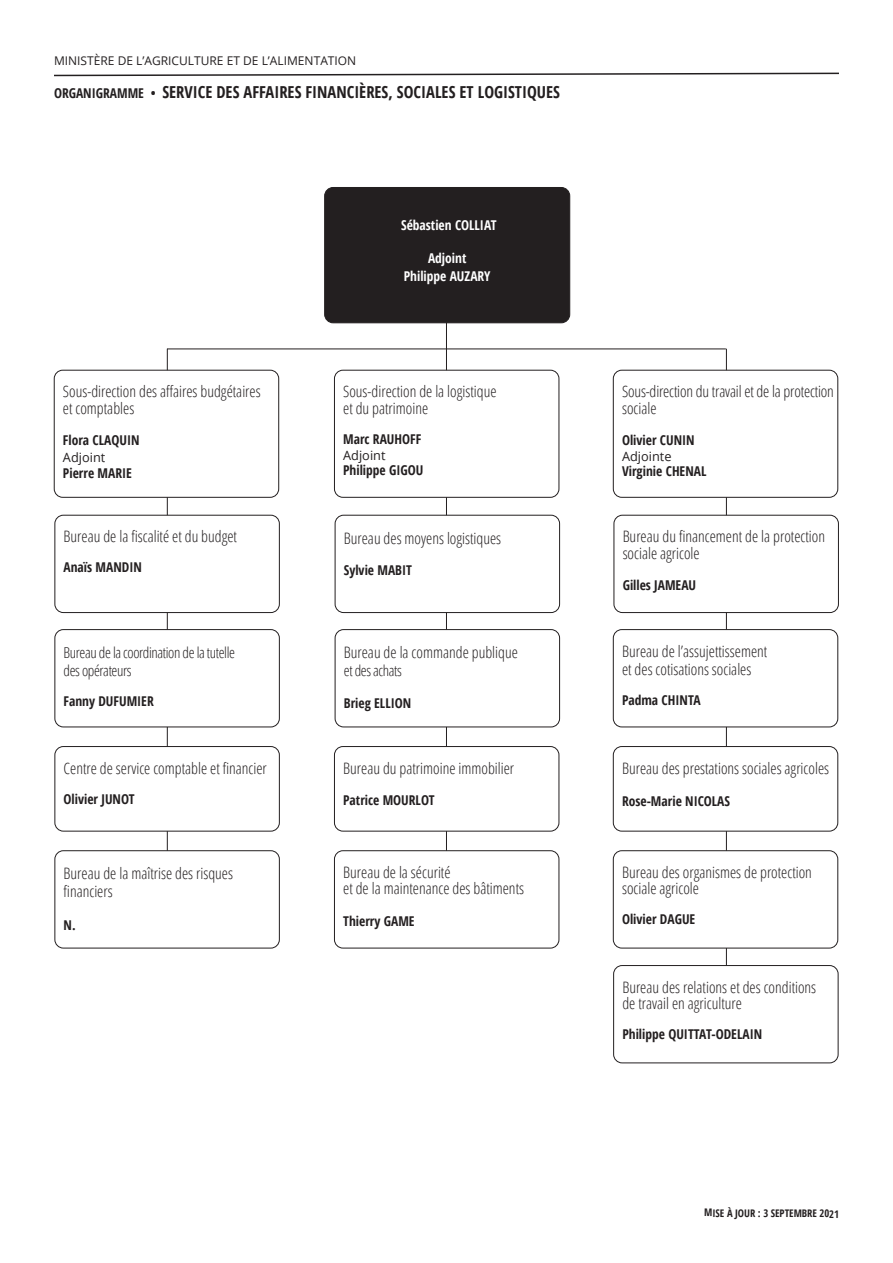
<style>
.page{position:relative;width:893px;height:1263px;background:#fff}
.page>*{position:absolute;margin:0;border:0;box-sizing:border-box;transform-origin:0 0}
.t1{font:700 condensed 16.5px "Open Sans";color:#231f20}
.t2{font:300 condensed 15.75px/16.5px "Open Sans";color:#231f20}
.t3{font:300 condensed 15px/18px "Open Sans";letter-spacing:-.025em;color:#231f20}
.t4{font:700 condensed 13.5px "Open Sans";color:#231f20}
.t5{font:700 condensed 13.5px/18px "Open Sans";color:#fff;text-align:center}
.t6{font:12.75px "Open Sans";color:#231f20}
.t7{font:12px "Open Sans";color:#231f20}
.t8{font:700 condensed 10.5px "Open Sans";color:#231f20}
.s1{font-size:13.5px}
</style>
<div class="page">
<hr style="left:167px;top:349px;width:1px;height:578px;background:#231f20">
<hr style="left:446px;top:322px;width:1px;height:593px;background:#231f20">
<svg style="left:54px;top:72px;width:785px;height:5px"></svg>
<div style="left:325px;top:187px;width:245px;height:136px;background:#231f20;border-radius:9px"></div>
<div style="left:324px;top:187px;width:246px;height:136px;border:1px solid #231f20;border-radius:9px"></div>
<hr style="left:726px;top:349px;width:1px;height:675px;background:#231f20">
<hr style="left:167px;top:349px;width:559px;height:1px;background:#231f20">
<div style="left:54px;top:370px;width:225px;height:127px;border:1px solid #231f20;border-radius:9px"></div>
<div style="left:334px;top:370px;width:225px;height:127px;border:1px solid #231f20;border-radius:9px"></div>
<div style="left:334px;top:746px;width:225px;height:85px;background:#fff;border-radius:9px"></div>
<div style="left:334px;top:746px;width:225px;height:85px;border:1px solid #231f20;border-radius:9px"></div>
<div style="left:334px;top:851px;width:225px;height:97px;background:#fff;border-radius:9px"></div>
<div style="left:334px;top:850px;width:225px;height:98px;border:1px solid #231f20;border-radius:9px"></div>
<div style="left:613px;top:370px;width:225px;height:127px;border:1px solid #231f20;border-radius:9px"></div>
<div style="left:613px;top:746px;width:225px;height:85px;background:#fff;border-radius:9px"></div>
<div style="left:613px;top:746px;width:225px;height:85px;border:1px solid #231f20;border-radius:9px"></div>
<div style="left:55px;top:515px;width:224px;height:97px;background:#fff;border-radius:9px"></div>
<div style="left:55px;top:515px;width:225px;height:98px;border:1px solid #231f20;border-radius:9px"></div>
<div style="left:335px;top:515px;width:225px;height:97px;background:#fff;border-radius:9px"></div>
<div style="left:335px;top:515px;width:225px;height:98px;border:1px solid #231f20;border-radius:9px"></div>
<div style="left:335px;top:630px;width:225px;height:97px;background:#fff;border-radius:9px"></div>
<div style="left:335px;top:629px;width:225px;height:98px;border:1px solid #231f20;border-radius:9px"></div>
<div style="left:55px;top:746px;width:224px;height:85px;background:#fff;border-radius:9px"></div>
<div style="left:55px;top:746px;width:225px;height:85px;border:1px solid #231f20;border-radius:9px"></div>
<div style="left:614px;top:515px;width:224px;height:97px;background:#fff;border-radius:9px"></div>
<div style="left:614px;top:515px;width:225px;height:98px;border:1px solid #231f20;border-radius:9px"></div>
<div style="left:613px;top:851px;width:225px;height:97px;background:#fff;border-radius:9px"></div>
<div style="left:613px;top:850px;width:225px;height:98px;border:1px solid #231f20;border-radius:9px"></div>
<div style="left:55px;top:630px;width:224px;height:97px;background:#fff;border-radius:9px"></div>
<div style="left:55px;top:629px;width:225px;height:98px;border:1px solid #231f20;border-radius:9px"></div>
<div style="left:55px;top:851px;width:224px;height:97px;background:#fff;border-radius:9px"></div>
<div style="left:55px;top:850px;width:225px;height:98px;border:1px solid #231f20;border-radius:9px"></div>
<div style="left:613px;top:630px;width:225px;height:97px;background:#fff;border-radius:9px"></div>
<div style="left:613px;top:629px;width:225px;height:98px;border:1px solid #231f20;border-radius:9px"></div>
<div style="left:614px;top:965px;width:224px;height:98px;background:#fff;border-radius:9px"></div>
<div style="left:613px;top:965px;width:225px;height:98px;border:1px solid #231f20;border-radius:9px"></div>
<p class="t7" style="left:54px;top:52px;width:304px">MINISTÈRE DE L’AGRICULTURE ET DE L’ALIMENTATION</p>
<p class="t1" style="left:54px;top:80px;width:507px"><span class="s1">ORGANIGRAMME •</span> SERVICE DES AFFAIRES FINANCIÈRES, SOCIALES ET LOGISTIQUES</p>
<p class="t2" style="left:63px;top:383px;width:199px">Sous-direction des affaires budgétaires et comptables</p>
<p class="t4" style="left:63px;top:431px;width:78px">Flora CLAQUIN</p>
<p class="t6" style="left:63px;top:448px;width:44px">Adjoint</p>
<p class="t4" style="left:63px;top:464px;width:70px">Pierre MARIE</p>
<p class="t2" style="left:64px;top:528px;width:175px">Bureau de la fiscalité et du budget</p>
<p class="t4" style="left:64px;top:558px;width:80px">Anaïs MANDIN</p>
<p class="t3" style="left:64px;top:643px;width:173px">Bureau de la coordination de la tutelle des opérateurs</p>
<p class="t4" style="left:64px;top:692px;width:92px">Fanny DUFUMIER</p>
<p class="t2" style="left:64px;top:759px;width:205px">Centre de service comptable et financier</p>
<p class="t4" style="left:64px;top:789px;width:73px">Olivier JUNOT</p>
<p class="t2" style="left:64px;top:864px;width:171px;line-height:18px">Bureau de la maîtrise des risques financiers</p>
<p class="t4" style="left:64px;top:916px;width:14px">N.</p>
<p class="t5" style="left:401px;top:216px;width:97px">Sébastien COLLIAT</p>
<p class="t5" style="left:404px;top:249px;width:88px">Adjoint<br>Philippe AUZARY</p>
<p class="t2" style="left:343px;top:383px;width:155px">Sous-direction de la logistique et du patrimoine</p>
<p class="t4" style="left:343px;top:429px;width:80px">Marc RAUHOFF</p>
<p class="t6" style="left:343px;top:447px;width:44px">Adjoint</p>
<p class="t4" style="left:343px;top:461px;width:82px">Philippe GIGOU</p>
<p class="t2" style="left:344px;top:529px;width:159px">Bureau des moyens logistiques</p>
<p class="t4" style="left:344px;top:561px;width:70px">Sylvie MABIT</p>
<p class="t2" style="left:344px;top:644px;width:176px">Bureau de la commande publique</p>
<p class="t3" style="left:344px;top:661px;width:59px">et des achats</p>
<p class="t4" style="left:344px;top:693px;width:69px">Brieg ELLION</p>
<p class="t2" style="left:343px;top:759px;width:173px">Bureau du patrimoine immobilier</p>
<p class="t4" style="left:343px;top:791px;width:93px">Patrice MOURLOT</p>
<p class="t2" style="left:343px;top:863px;width:182px">Bureau de la sécurité<br>et de la maintenance des bâtiments</p>
<p class="t4" style="left:343px;top:911px;width:73px">Thierry GAME</p>
<p class="t2" style="left:622px;top:383px;width:213px">Sous-direction du travail et de la protection sociale</p>
<p class="t4" style="left:622px;top:431px;width:74px">Olivier CUNIN</p>
<p class="t6" style="left:622px;top:448px;width:51px">Adjointe</p>
<p class="t4" style="left:622px;top:462px;width:86px">Virginie CHENAL</p>
<p class="t2" style="left:623px;top:528px;width:204px">Bureau du financement de la protection sociale agricole</p>
<p class="t4" style="left:623px;top:576px;width:75px">Gilles JAMEAU</p>
<p class="t2" style="left:622px;top:641px;width:147px;line-height:18px">Bureau de l’assujettissement et des cotisations sociales</p>
<p class="t4" style="left:622px;top:690px;width:80px">Padma CHINTA</p>
<p class="t2" style="left:622px;top:759px;width:209px">Bureau des prestations sociales agricoles</p>
<p class="t4" style="left:622px;top:792px;width:109px">Rose-Marie NICOLAS</p>
<p class="t2" style="left:622px;top:863px;width:191px">Bureau des organismes de protection sociale agricole</p>
<p class="t4" style="left:622px;top:910px;width:75px">Olivier DAGUE</p>
<p class="t2" style="left:622px;top:978px;width:195px">Bureau des relations et des conditions de travail en agriculture</p>
<p class="t4" style="left:622px;top:1025px;width:141px">Philippe QUITTAT-ODELAIN</p>
<p class="t8" style="left:704px;top:1205px;width:136px;rotate:1deg">MISE À JOUR : 3 SEPTEMBRE 2021</p>
</div>
